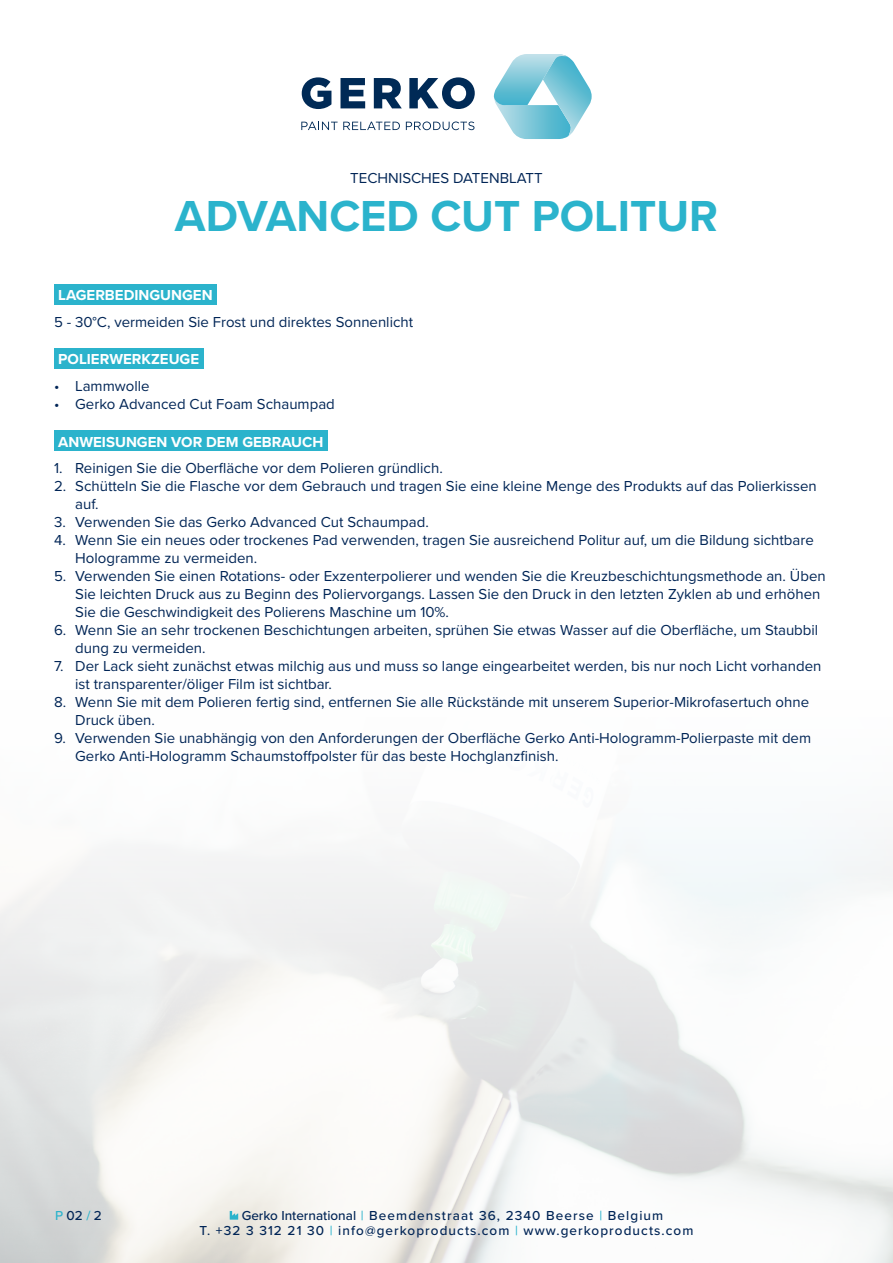
<style>
.page{position:relative;width:893px;height:1263px;background:#fff}
.page>*{position:absolute;margin:0;border:0;box-sizing:border-box;transform-origin:0 0}
.t1{font:700 45px "Proxima Nova";color:#2bb3cc}
.t2{font:15px/18px "Proxima Nova";color:#012556}
.t3{font:700 15px "Proxima Nova";color:#fff}
.t4{font:500 13.5px/15px "Proxima Nova";letter-spacing:.08em;color:#012556}
.s1{color:#2bb3cc}
</style>
<div class="page">
<svg style="left:301px;top:122px;width:99px;height:8px"></svg>
<svg style="left:406px;top:122px;width:68px;height:8px"></svg>
<svg style="left:302px;top:77px;width:29px;height:32px"></svg>
<svg style="left:340px;top:78px;width:25px;height:30px"></svg>
<svg style="left:374px;top:78px;width:28px;height:30px"></svg>
<svg style="left:409px;top:77px;width:66px;height:32px"></svg>
<svg style="left:494px;top:54px;width:98px;height:85px"></svg>
<svg style="left:230px;top:1211px;width:8px;height:8px"></svg>
<div style="left:54px;top:430px;width:274px;height:21px;background:#2bb3cc"></div>
<div style="left:54px;top:284px;width:163px;height:21px;background:#2bb3cc"></div>
<div style="left:54px;top:348px;width:149px;height:21px;background:#2bb3cc"></div>
<p class="t2" style="left:350px;top:168px;width:194px">TECHNISCHES DATENBLATT</p>
<p class="t1" style="left:175px;top:182px;width:545px">ADVANCED CUT POLITUR</p>
<p class="t3" style="left:58px;top:284px;width:156px">LAGERBEDINGUNGEN</p>
<p class="t2" style="left:54px;top:312px;width:361px">5 - 30°C, vermeiden Sie Frost und direktes Sonnenlicht</p>
<p class="t3" style="left:58px;top:348px;width:142px">POLIERWERKZEUGE</p>
<p class="t2" style="left:54px;top:376px;width:97px">• Lammwolle</p>
<p class="t2" style="left:54px;top:394px;width:282px">• Gerko Advanced Cut Foam Schaumpad</p>
<p class="t3" style="left:58px;top:430px;width:267px">ANWEISUNGEN VOR DEM GEBRAUCH</p>
<p class="t2" style="left:54px;top:459px;width:390px">1. Reinigen Sie die Oberfläche vor dem Polieren gründlich.</p>
<p class="t2" style="left:75px;top:477px;width:743px;text-indent:-21px">2. Schütteln Sie die Flasche vor dem Gebrauch und tragen Sie eine kleine Menge des Produkts auf das Polierkissen auf.</p>
<p class="t2" style="left:54px;top:513px;width:376px">3. Verwenden Sie das Gerko Advanced Cut Schaumpad.</p>
<p class="t2" style="left:75px;top:531px;width:740px;text-indent:-21px">4. Wenn Sie ein neues oder trockenes Pad verwenden, tragen Sie ausreichend Politur auf, um die Bildung sichtbare<br>Hologramme zu vermeiden.</p>
<p class="t2" style="left:75px;top:567px;width:752px;text-indent:-21px">5. Verwenden Sie einen Rotations- oder Exzenterpolierer und wenden Sie die Kreuzbeschichtungsmethode an. Üben<br>Sie leichten Druck aus zu Beginn des Poliervorgangs. Lassen Sie den Druck in den letzten Zyklen ab und erhöhen<br>Sie die Geschwindigkeit des Polierens Maschine um 10%.</p>
<p class="t2" style="left:75px;top:621px;width:744px;text-indent:-21px">6. Wenn Sie an sehr trockenen Beschichtungen arbeiten, sprühen Sie etwas Wasser auf die Oberfläche, um Staubbil dung zu vermeiden.</p>
<p class="t2" style="left:75px;top:657px;width:748px;text-indent:-21px">7. Der Lack sieht zunächst etwas milchig aus und muss so lange eingearbeitet werden, bis nur noch Licht vorhanden ist transparenter/öliger Film ist sichtbar.</p>
<p class="t2" style="left:75px;top:693px;width:735px;text-indent:-21px">8. Wenn Sie mit dem Polieren fertig sind, entfernen Sie alle Rückstände mit unserem Superior-Mikrofasertuch ohne<br>Druck üben.</p>
<p class="t2" style="left:75px;top:729px;width:737px;text-indent:-21px">9. Verwenden Sie unabhängig von den Anforderungen der Oberfläche Gerko Anti-Hologramm-Polierpaste mit dem<br>Gerko Anti-Hologramm Schaumstoffpolster für das beste Hochglanzfinish.</p>
<p class="t4" style="left:55px;top:1207px;width:48px"><span class="s1">P</span> 02 <span class="s1">/</span> 2</p>
<p class="t4" style="left:199px;top:1207px;width:495px;text-indent:42px">Gerko International <span class="s1">|</span> Beemdenstraat 36, 2340 Beerse <span class="s1">|</span> Belgium<br>T. +32 3 312 21 30 <span class="s1">|</span> info@gerkoproducts.com <span class="s1">|</span> www.gerkoproducts.com</p>
</div>
